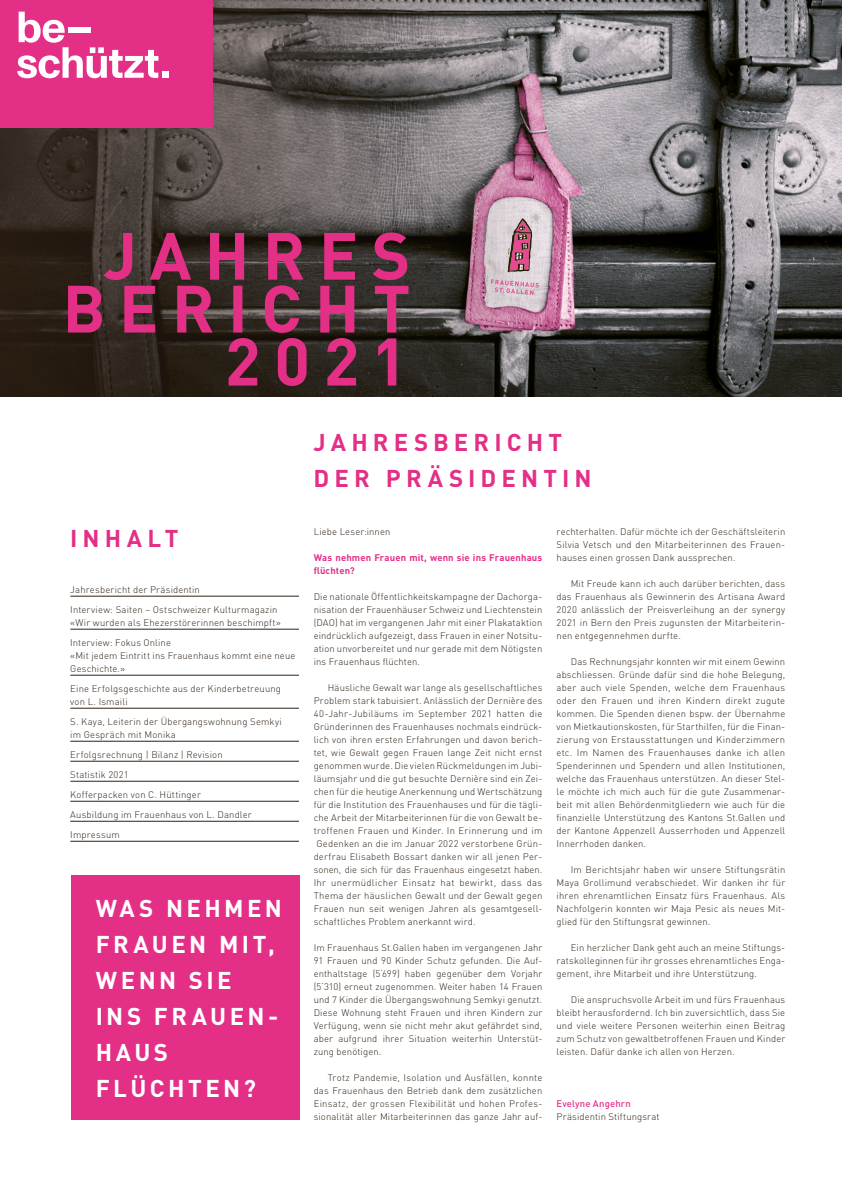
<style>
.page{position:relative;width:842px;height:1191px;background:#fff}
.page>*{position:absolute;margin:0;border:0;box-sizing:border-box;transform-origin:0 0}
.t1{font:700 66.2px "DIN";color:#e42f87}
.t2{font:700 24px/36px "DIN";letter-spacing:.14em;color:#fff}
.t3{font:700 24px/36px "DIN";letter-spacing:.21em;color:#e42f87}
.t4{font:300 9.5px/13px "DIN";letter-spacing:.015em;color:#2f2116;text-align:justify}
.t5{font:700 9.5px/13px "DIN";letter-spacing:.015em;color:#e42f87}
.t6{font:300 9.5px "DIN";letter-spacing:-.005em;color:#2f2116}
.t7{font:300 9.5px "DIN";letter-spacing:.04em;color:#2f2116}
.t8{font:500 9.5px "DIN";letter-spacing:.015em;color:#e42f87}
</style>
<div class="page">
<svg style="left:0;top:0;width:842px;height:397px;background:#625b5b"></svg>
<hr style="left:70px;top:596px;width:229px;height:1px;background:#2f2116">
<hr style="left:70px;top:629px;width:229px;height:1px;background:#2f2116">
<hr style="left:70px;top:675px;width:229px;height:1px;background:#2f2116">
<hr style="left:70px;top:708px;width:229px;height:1px;background:#2f2116">
<hr style="left:70px;top:741px;width:229px;height:1px;background:#2f2116">
<hr style="left:70px;top:761px;width:229px;height:1px;background:#2f2116">
<hr style="left:70px;top:781px;width:229px;height:1px;background:#2f2116">
<hr style="left:70px;top:801px;width:229px;height:1px;background:#2f2116">
<hr style="left:70px;top:821px;width:229px;height:1px;background:#2f2116">
<hr style="left:70px;top:841px;width:229px;height:1px;background:#2f2116">
<svg style="left:68px;top:232px;width:340px;height:101px;background:#6d2e46"></svg>
<div style="left:71px;top:875px;width:229px;height:245px;background:#e42f87"></div>
<div style="left:0;top:0;width:213px;height:128px;background:#e42f87"></div>
<svg style="left:17px;top:12px;width:141px;height:66px"></svg>
<div style="left:162px;top:71px;width:6px;height:7px;background:#fff"></div>
<svg style="left:491px;top:279px;width:48px;height:16px"></svg>
<svg style="left:508px;top:213px;width:33px;height:59px;background:#bd919f"></svg>
<h1 class="t1" style="left:225px;top:318px;width:184px">2021</h1>
<h2 class="t3" style="left:70px;top:519px;width:110px">INHALT</h2>
<p class="t4" style="left:70px;top:579px;width:209px;line-height:20px">Jahresbericht der Präsidentin<br>Interview: Saiten – Ostschweizer Kulturmagazin</p>
<p class="t4" style="left:70px;top:612px;width:212px;line-height:20px">«Wir wurden als Ehezerstörerinnen beschimpft»<br>Interview: Fokus Online</p>
<p class="t4" style="left:70px;top:649px;width:227px">«Mit jedem Eintritt ins Frauenhaus kommt eine neue<br>Geschichte.»</p>
<p class="t4" style="left:70px;top:682px;width:212px">Eine Erfolgsgeschichte aus der Kinderbetreuung von L. Ismaili</p>
<p class="t4" style="left:70px;top:715px;width:213px">S. Kaya, Leiterin der Übergangswohnung Semkyi im Gespräch mit Monika</p>
<p class="t4" style="left:70px;top:744px;width:183px;line-height:20px;text-align:left">Erfolgsrechnung | Bilanz | Revision<br>Statistik 2021<br>Kofferpacken von C. Hüttinger<br>Ausbildung im Frauenhaus von L. Dandler<br>Impressum</p>
<h2 class="t2" style="left:96px;top:889px;width:188px">WAS NEHMEN<br>FRAUEN MIT,<br>W ENN SIE<br>INS FRAUEN-<br>HAUS<br>FLÜCHTEN?</h2>
<h2 class="t3" style="left:314px;top:423px;width:280px">JAHRESBERICHT<br>DER PRÄSIDENTIN</h2>
<p class="t4" style="left:314px;top:525px;width:78px">Liebe Leser:innen</p>
<p class="t5" style="left:314px;top:550px;width:230px">WAS NEHMEN FRAUEN MIT, WENN SIE INS FRAUENHAUS<br>FLÜCHTEN?</p>
<p class="t4" style="left:314px;top:590px;width:230px">Die nationale Öffentlichkeitskampagne der Dachorga&shy;nisation der Frauenhäuser Schweiz und Liechtenstein (DAO) hat im vergangenen Jahr mit einer Plakataktion eindrücklich aufgezeigt, dass Frauen in einer Notsitu&shy;ation unvorbereitet und nur gerade mit dem Nötigsten ins Frauenhaus flüchten.</p>
<p class="t4" style="left:328px;top:681px;width:216px">Häusliche Gewalt war lange als gesellschaftliches</p>
<p class="t4" style="left:314px;top:694px;width:230px">Problem stark tabuisiert. Anlässlich der Dernière des</p>
<p class="t4" style="left:314px;top:707px;width:230px">40-Jahr-Jubiläums im September 2021 hatten die</p>
<p class="t4" style="left:314px;top:720px;width:230px">Gründerinnen des Frauenhauses nochmals eindrück-</p>
<p class="t4" style="left:314px;top:733px;width:230px">lich von ihren ersten Erfahrungen und davon berich-</p>
<p class="t4" style="left:314px;top:746px;width:230px">tet, wie Gewalt gegen Frauen lange Zeit nicht ernst</p>
<p class="t4" style="left:314px;top:759px;width:230px">genommen wurde. Die vielen Rückmeldungen im Jubi-</p>
<p class="t4" style="left:314px;top:772px;width:230px">läumsjahr und die gut besuchte Dernière sind ein Zei-</p>
<p class="t4" style="left:314px;top:785px;width:230px">chen für die heutige Anerkennung und Wertschätzung</p>
<p class="t4" style="left:314px;top:798px;width:230px">für die Institution des Frauenhauses und für die tägli-</p>
<p class="t4" style="left:314px;top:811px;width:230px">che Arbeit der Mitarbeiterinnen für die von Gewalt be-</p>
<p class="t4" style="left:314px;top:824px;width:230px">troffenen Frauen und Kinder. In Erinnerung und im</p>
<p class="t4" style="left:317px;top:837px;width:227px">Gedenken an die im Januar 2022 verstorbene Grün-</p>
<p class="t4" style="left:314px;top:850px;width:230px">derfrau Elisabeth Bossart danken wir all jenen Per-</p>
<p class="t6" style="left:314px;top:863px;width:230px">sonen, die sich für das Frauenhaus eingesetzt haben.</p>
<p class="t7" style="left:314px;top:876px;width:230px">Ihr unermüdlicher Einsatz hat bewirkt, dass das</p>
<p class="t4" style="left:314px;top:889px;width:230px">Thema der häuslichen Gewalt und der Gewalt gegen</p>
<p class="t4" style="left:314px;top:902px;width:230px">Frauen nun seit wenigen Jahren als gesamtgesell-</p>
<p class="t4" style="left:314px;top:915px;width:163px">schaftliches Problem anerkannt wird.</p>
<p class="t4" style="left:314px;top:941px;width:230px">Im Frauenhaus St.Gallen haben im vergangenen Jahr 91 Frauen und 90 Kinder Schutz gefunden. Die Auf&shy;enthaltstage (5‘699) haben gegenüber dem Vorjahr (5‘310) erneut zugenommen. Weiter haben 14 Frauen und 7 Kinder die Übergangswohnung Semkyi genutzt.<br>Diese Wohnung steht Frauen und ihren Kindern zur Verfügung, wenn sie nicht mehr akut gefährdet sind, aber aufgrund ihrer Situation weiterhin Unterstüt&shy;zung benötigen.</p>
<p class="t4" style="left:314px;top:1070px;width:230px;text-indent:14px">Trotz Pandemie, Isolation und Ausfällen, konnte das Frauenhaus den Betrieb dank dem zusätzlichen Einsatz, der grossen Flexibilität und hohen Profes&shy;sionalität aller Mitarbeiterinnen das ganze Jahr auf-</p>
<p class="t4" style="left:557px;top:525px;width:230px">rechterhalten. Dafür möchte ich der Geschäftsleiterin Silvia Vetsch und den Mitarbeiterinnen des Frauen&shy;hauses einen grossen Dank aussprechen.</p>
<p class="t4" style="left:557px;top:577px;width:230px;text-indent:14px">Mit Freude kann ich auch darüber berichten, dass das Frauenhaus als Gewinnerin des Artisana Award 2020 anlässlich der Preisverleihung an der synergy 2021 in Bern den Preis zugunsten der Mitarbeiterin&shy;nen entgegennehmen durfte.</p>
<p class="t4" style="left:557px;top:655px;width:230px;text-indent:14px">Das Rechnungsjahr konnten wir mit einem Gewinn abschliessen. Gründe dafür sind die hohe Belegung, aber auch viele Spenden, welche dem Frauenhaus oder den Frauen und ihren Kindern direkt zugute kommen. Die Spenden dienen bspw. der Übernahme von Mietkautionskosten, für Starthilfen, für die Finan&shy;zierung von Erstausstattungen und Kinderzimmern etc. Im Namen des Frauenhauses danke ich allen Spenderinnen und Spendern und allen Institutionen, welche das Frauenhaus unterstützen. An dieser Stel&shy;le möchte ich mich auch für die gute Zusammenar&shy;beit mit allen Behördenmitgliedern wie auch für die finanzielle Unterstützung des Kantons St.Gallen und der Kantone Appenzell Ausserrhoden und Appenzell Innerrhoden danken.</p>
<p class="t4" style="left:557px;top:862px;width:230px;text-indent:14px">Im Berichtsjahr haben wir unsere Stiftungsrätin Maya Grollimund verabschiedet. Wir danken ihr für ihren ehrenamtlichen Einsatz fürs Frauenhaus. Als Nachfolgerin konnten wir Maja Pesic als neues Mit&shy;glied für den Stiftungsrat gewinnen.</p>
<p class="t4" style="left:557px;top:940px;width:230px;text-indent:14px">Ein herzlicher Dank geht auch an meine Stiftungs&shy;ratskolleginnen für ihr grosses ehrenamtliches Enga&shy;gement, ihre Mitarbeit und ihre Unterstützung.</p>
<p class="t4" style="left:557px;top:992px;width:230px;text-indent:14px">Die anspruchsvolle Arbeit im und fürs Frauenhaus bleibt herausfordernd. Ich bin zuversichtlich, dass Sie und viele weitere Personen weiterhin einen Beitrag zum Schutz von gewaltbetroffenen Frauen und Kinder leisten. Dafür danke ich allen von Herzen.</p>
<p class="t8" style="left:557px;top:1097px;width:76px">Evelyne Angehrn</p>
<p class="t4" style="left:557px;top:1109px;width:105px">Präsidentin Stiftungsrat</p>
</div>
